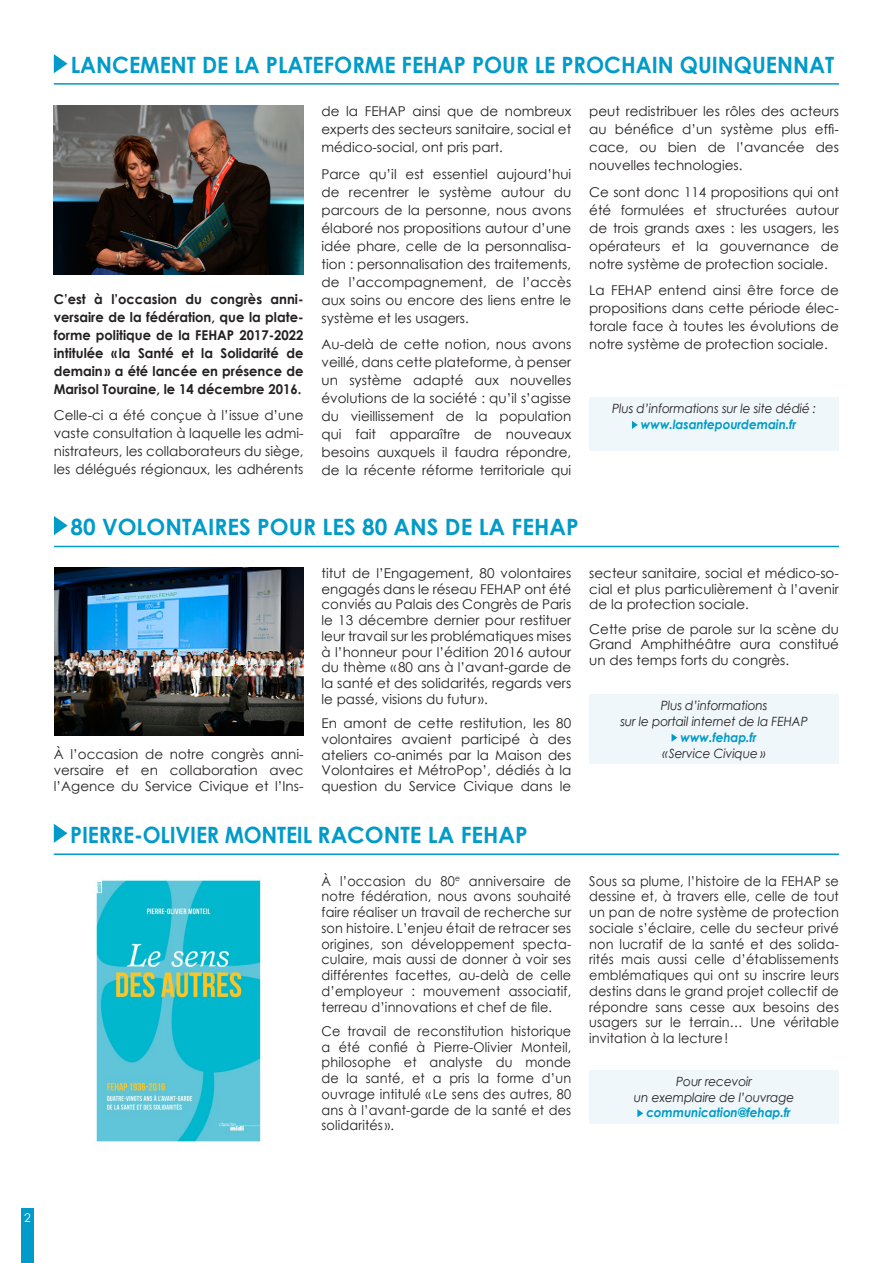
<style>
.page{position:relative;width:893px;height:1263px;background:#fff}
.page>*{position:absolute;margin:0;border:0;box-sizing:border-box;transform-origin:0 0}
.t1{font:700 22.5px "Century Gothic";color:#009bc8;scale:.96 1}
.t2{font:700 22.5px "Century Gothic";color:#009bc8;scale:.95 1}
.t3{font:700 22.5px "Century Gothic";color:#009bc8}
.Corps{font:13.5px/18px "Century Gothic";color:#231f20;text-align:justify}
.Corps-2{font:13.5px/15.8px "Century Gothic";color:#231f20;text-align:justify;scale:.95 1}
.Corps-3{font:700 13.5px/18px "Century Gothic";color:#231f20;text-align:justify}
.t4{font:italic 12.75px/15.8px "Century Gothic";letter-spacing:-.01em;color:#231f20;text-align:center;scale:.95 1}
.t5{font:italic 700 12.75px "Century Gothic";letter-spacing:-.01em;color:#009bc8;scale:.95 1}
.t6{font:12px "Century Gothic";color:#fff}
</style>
<div class="page">
<svg style="left:54px;top:54px;width:14px;height:19px"></svg>
<svg style="left:54px;top:824px;width:14px;height:19px"></svg>
<svg style="left:54px;top:516px;width:14px;height:19px"></svg>
<hr style="left:54px;top:83px;width:785px;height:2px;background:#009bc8">
<div style="left:21px;top:1209px;width:13px;height:54px;background:#009bc8"></div>
<div style="left:589px;top:397px;width:250px;height:54px;background:#eff7fa"></div>
<svg style="left:632px;top:421px;width:6px;height:8px"></svg>
<img style="left:54px;top:106px;width:250px;height:168px">
<hr style="left:54px;top:853px;width:785px;height:2px;background:#009bc8">
<hr style="left:54px;top:546px;width:785px;height:1px;background:#009bc8">
<div style="left:589px;top:1070px;width:250px;height:54px;background:#eff7fa"></div>
<svg style="left:637px;top:1109px;width:6px;height:8px"></svg>
<img style="left:54px;top:568px;width:250px;height:167px">
<img style="left:96px;top:880px;width:165px;height:262px">
<div style="left:589px;top:694px;width:250px;height:70px;background:#eff7fa"></div>
<svg style="left:672px;top:734px;width:5px;height:8px"></svg>
<p class="t1" style="left:71px;top:48px;width:797px">LANCEMENT DE LA PLATEFORME FEHAP POUR LE PROCHAIN QUINQUENNAT</p>
<p class="Corps-3" style="left:54px;top:289px;width:251px">C’est à l’occasion du congrès anni&shy;versaire de la fédération, que la plate&shy;forme politique de la FEHAP 2017-2022 intitulée « la Santé et la Solidarité de demain» a été lancée en présence de Marisol Touraine, le 14 décembre 2016.</p>
<p class="Corps" style="left:54px;top:406px;width:251px">Celle-ci a été conçue à l’issue d’une vaste consultation à laquelle les admi&shy;nistrateurs, les collaborateurs du siège, les délégués régionaux, les adhérents</p>
<p class="Corps" style="left:322px;top:102px;width:251px">de la FEHAP ainsi que de nombreux experts des secteurs sanitaire, social et médico-social, ont pris part.</p>
<p class="Corps" style="left:322px;top:164px;width:251px">Parce qu’il est essentiel aujourd’hui de recentrer le système autour du parcours de la personne, nous avons élaboré nos propositions autour d’une idée phare, celle de la personnalisa&shy;tion : personnalisation des traitements, de l’accompagnement, de l’accès aux soins ou encore des liens entre le système et les usagers.</p>
<p class="Corps" style="left:322px;top:335px;width:251px">Au-delà de cette notion, nous avons veillé, dans cette plateforme, à penser un système adapté aux nouvelles évolutions de la société : qu’il s’agisse du vieillissement de la population qui fait apparaître de nouveaux besoins auxquels il faudra répondre, de la récente réforme territoriale qui</p>
<p class="Corps" style="left:589px;top:102px;width:251px">peut redistribuer les rôles des acteurs au bénéfice d’un système plus effi&shy;cace, ou bien de l’avancée des nouvelles technologies.</p>
<p class="Corps" style="left:589px;top:182px;width:251px">Ce sont donc 114 propositions qui ont été formulées et structurées autour de trois grands axes : les usagers, les opérateurs et la gouvernance de notre système de protection sociale.</p>
<p class="Corps" style="left:589px;top:281px;width:251px">La FEHAP entend ainsi être force de propositions dans cette période élec&shy;torale face à toutes les évolutions de notre système de protection sociale.</p>
<p class="t4" style="left:612px;top:400px;width:216px">Plus d’informations sur le site dédié :</p>
<p class="t5" style="left:641px;top:415px;width:165px">www.lasantepourdemain.fr</p>
<p class="t3" style="left:70px;top:510px;width:510px">80 VOLONTAIRES POUR LES 80 ANS DE LA FEHAP</p>
<p class="Corps" style="left:54px;top:746px;width:251px;line-height:15.8px">À l’occasion de notre congrès anni&shy;versaire et en collaboration avec l’Agence du Service Civique et l’Ins-</p>
<p class="Corps" style="left:322px;top:565px;width:251px;line-height:15.8px">titut de l’Engagement, 80 volontaires engagés dans le réseau FEHAP ont été conviés au Palais des Congrès de Paris le 13 décembre dernier pour restituer leur travail sur les problématiques mises à l’honneur pour l’édition 2016 autour du thème «80 ans à l’avant-garde de la santé et des solidarités, regards vers le passé, visions du futur ».</p>
<p class="Corps" style="left:322px;top:715px;width:251px;line-height:15.8px">En amont de cette restitution, les 80 volontaires avaient participé à des ateliers co-animés par la Maison des Volontaires et MétroPop’, dédiés à la question du Service Civique dans le</p>
<p class="Corps" style="left:589px;top:565px;width:251px;line-height:15.8px">secteur sanitaire, social et médico-so&shy;cial et plus particulièrement à l’avenir de la protection sociale.</p>
<p class="Corps" style="left:589px;top:620px;width:251px;line-height:15.8px">Cette prise de parole sur la scène du Grand Amphithéâtre aura constitué un des temps forts du congrès.</p>
<p class="t4" style="left:620px;top:697px;width:199px">Plus d’informations<br>sur le portail internet de la FEHAP</p>
<p class="t5" style="left:680px;top:727px;width:82px">www.fehap.fr</p>
<p class="t4" style="left:662px;top:745px;width:110px">«Service Civique »</p>
<p class="t2" style="left:70px;top:818px;width:483px">PIERRE-OLIVIER MONTEIL RACONTE LA FEHAP</p>
<p class="Corps-2" style="left:322px;top:873px;width:264px">À l’occasion du 80<sup>e</sup> anniversaire de notre fédération, nous avons souhaité faire réaliser un travail de recherche sur son histoire. L’enjeu était de retracer ses origines, son développement specta&shy;culaire, mais aussi de donner à voir ses différentes facettes, au-delà de celle d’employeur : mouvement associatif, terreau d’innovations et chef de file.</p>
<p class="Corps-2" style="left:322px;top:1023px;width:264px">Ce travail de reconstitution historique a été confié à Pierre-Olivier Monteil, philosophe et analyste du monde de la santé, et a pris la forme d’un ouvrage intitulé « Le sens des autres, 80 ans à l’avant-garde de la santé et des solidarités ».</p>
<p class="Corps-2" style="left:589px;top:873px;width:264px">Sous sa plume, l’histoire de la FEHAP se dessine et, à travers elle, celle de tout un pan de notre système de protection sociale s’éclaire, celle du secteur privé non lucratif de la santé et des solida&shy;rités mais aussi celle d’établissements emblématiques qui ont su inscrire leurs destins dans le grand projet collectif de répondre sans cesse aux besoins des usagers sur le terrain… Une véritable invitation à la lecture!</p>
<p class="t4" style="left:634px;top:1073px;width:170px">Pour recevoir<br>un exemplaire de l’ouvrage</p>
<p class="t5" style="left:646px;top:1103px;width:154px">communication@fehap.fr</p>
<p class="t6" style="left:24px;top:1209px;width:8px">2</p>
</div>
